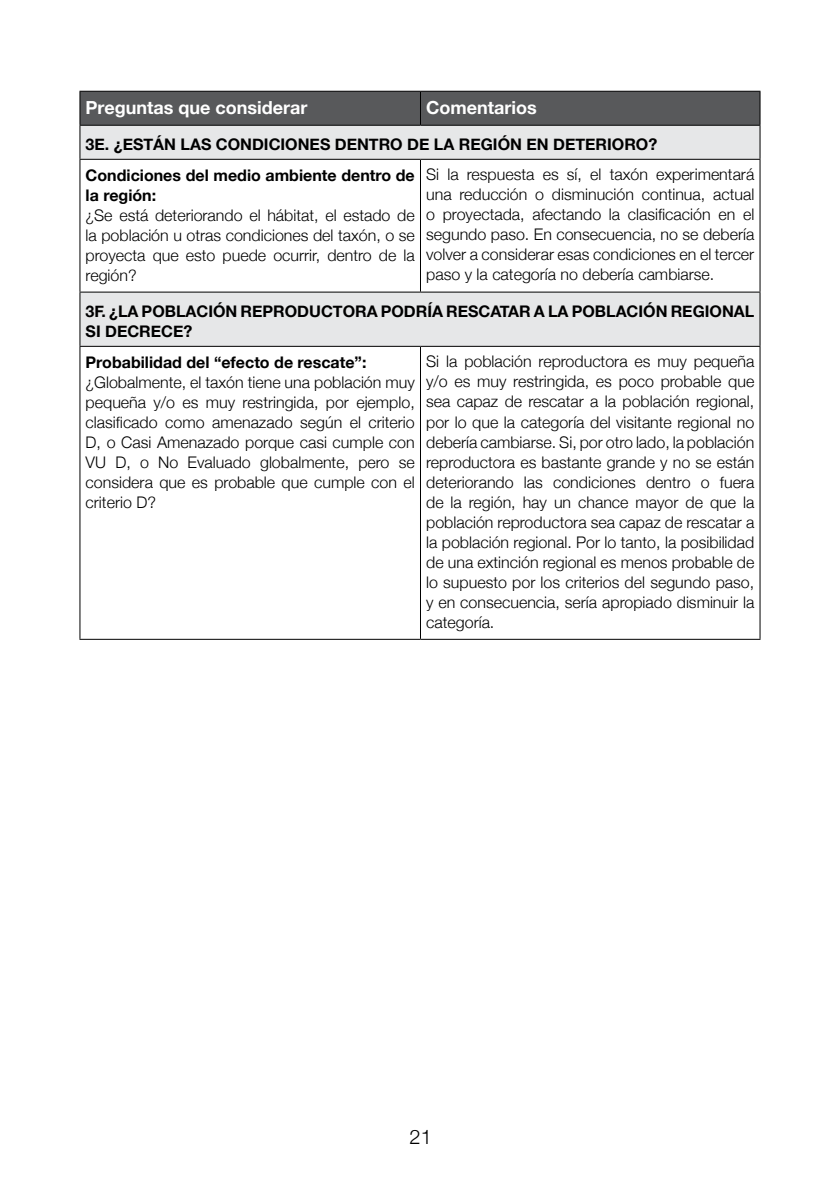
<style>
.page{position:relative;width:840px;height:1191px;background:#fff}
.page>*{position:absolute;margin:0;border:0;box-sizing:border-box;transform-origin:0 0}
.t1{font:300 20px "Helvetica Neue";color:#000}
.t2{font:700 18px "Helvetica Neue";color:#fff}
.t3{font:300 16px/20px "Helvetica Neue";color:#000;text-align:justify}
.t4{font:700 16px/30.4px "Helvetica Neue";color:#000}
</style>
<div class="page">
<div style="left:80px;top:92px;width:679px;height:33px;background:#58595b"></div>
<svg style="left:80px;top:126px;width:679px;height:220px"></svg>
<hr style="left:79px;top:91px;width:341px;height:1px;background:#000">
<hr style="left:79px;top:92px;width:1px;height:33px;background:#000">
<hr style="left:420px;top:91px;width:340px;height:1px;background:#000">
<hr style="left:420px;top:92px;width:1px;height:33px;background:#000">
<hr style="left:759px;top:92px;width:1px;height:33px;background:#000">
<hr style="left:79px;top:125px;width:341px;height:1px;background:#000">
<hr style="left:420px;top:125px;width:340px;height:1px;background:#000">
<hr style="left:79px;top:126px;width:1px;height:33px;background:#000">
<hr style="left:759px;top:126px;width:1px;height:33px;background:#000">
<hr style="left:79px;top:159px;width:341px;height:1px;background:#000">
<hr style="left:79px;top:160px;width:1px;height:131px;background:#000">
<hr style="left:420px;top:159px;width:340px;height:1px;background:#000">
<hr style="left:420px;top:160px;width:1px;height:131px;background:#000">
<hr style="left:759px;top:160px;width:1px;height:131px;background:#000">
<hr style="left:79px;top:291px;width:341px;height:1px;background:#000">
<hr style="left:79px;top:292px;width:1px;height:54px;background:#000">
<hr style="left:420px;top:291px;width:340px;height:1px;background:#000">
<hr style="left:759px;top:292px;width:1px;height:54px;background:#000">
<hr style="left:79px;top:346px;width:341px;height:1px;background:#000">
<hr style="left:79px;top:347px;width:1px;height:292px;background:#000">
<hr style="left:420px;top:346px;width:340px;height:1px;background:#000">
<hr style="left:420px;top:347px;width:1px;height:292px;background:#000">
<hr style="left:759px;top:347px;width:1px;height:292px;background:#000">
<hr style="left:79px;top:639px;width:341px;height:1px;background:#000">
<hr style="left:420px;top:639px;width:340px;height:1px;background:#000">
<p class="t2" style="left:86px;top:97px;width:223px">Preguntas que considerar</p>
<p class="t2" style="left:426px;top:97px;width:112px">Comentarios</p>
<p class="t4" style="left:86px;top:129px;width:573px">3E. ¿ESTÁN LAS CONDICIONES DENTRO DE LA REGIÓN EN DETERIORO?<br>Condiciones del medio ambiente dentro de</p>
<p class="t4" style="left:86px;top:179px;width:72px">la región:</p>
<p class="t3" style="left:86px;top:204px;width:330px">¿Se está deteriorando el hábitat, el estado de la población u otras condiciones del taxón, o se proyecta que esto puede ocurrir, dentro de la región?</p>
<p class="t3" style="left:426px;top:164px;width:329px">Si la respuesta es sí, el taxón experimentará una reducción o disminución continua, actual o proyectada, afectando la clasificación en el segundo paso. En consecuencia, no se debería volver a considerar esas condiciones en el tercer paso y la categoría no debería cambiarse.</p>
<p class="t4" style="left:86px;top:301px;width:669px;line-height:20px">3F. ¿LA POBLACIÓN REPRODUCTORA PODRÍA RESCATAR A LA POBLACIÓN REGIONAL<br>SI DECRECE?</p>
<p class="t4" style="left:86px;top:346px;width:282px">Probabilidad del “efecto de rescate”:</p>
<p class="t3" style="left:86px;top:371px;width:330px">¿Globalmente, el taxón tiene una población muy pequeña y/o es muy restringida, por ejemplo, clasificado como amenazado según el criterio D, o Casi Amenazado porque casi cumple con VU D, o No Evaluado globalmente, pero se considera que es probable que cumple con el criterio D?</p>
<p class="t3" style="left:426px;top:351px;width:329px">Si la población reproductora es muy pequeña y/o es muy restringida, es poco probable que sea capaz de rescatar a la población regional, por lo que la categoría del visitante regional no debería cambiarse. Si, por otro lado, la población reproductora es bastante grande y no se están deteriorando las condiciones dentro o fuera de la región, hay un chance mayor de que la población reproductora sea capaz de rescatar a la población regional. Por lo tanto, la posibilidad de una extinción regional es menos probable de lo supuesto por los criterios del segundo paso, y en consecuencia, sería apropiado disminuir la categoría.</p>
<p class="t1" style="left:409px;top:1124px;width:24px">21</p>
</div>
